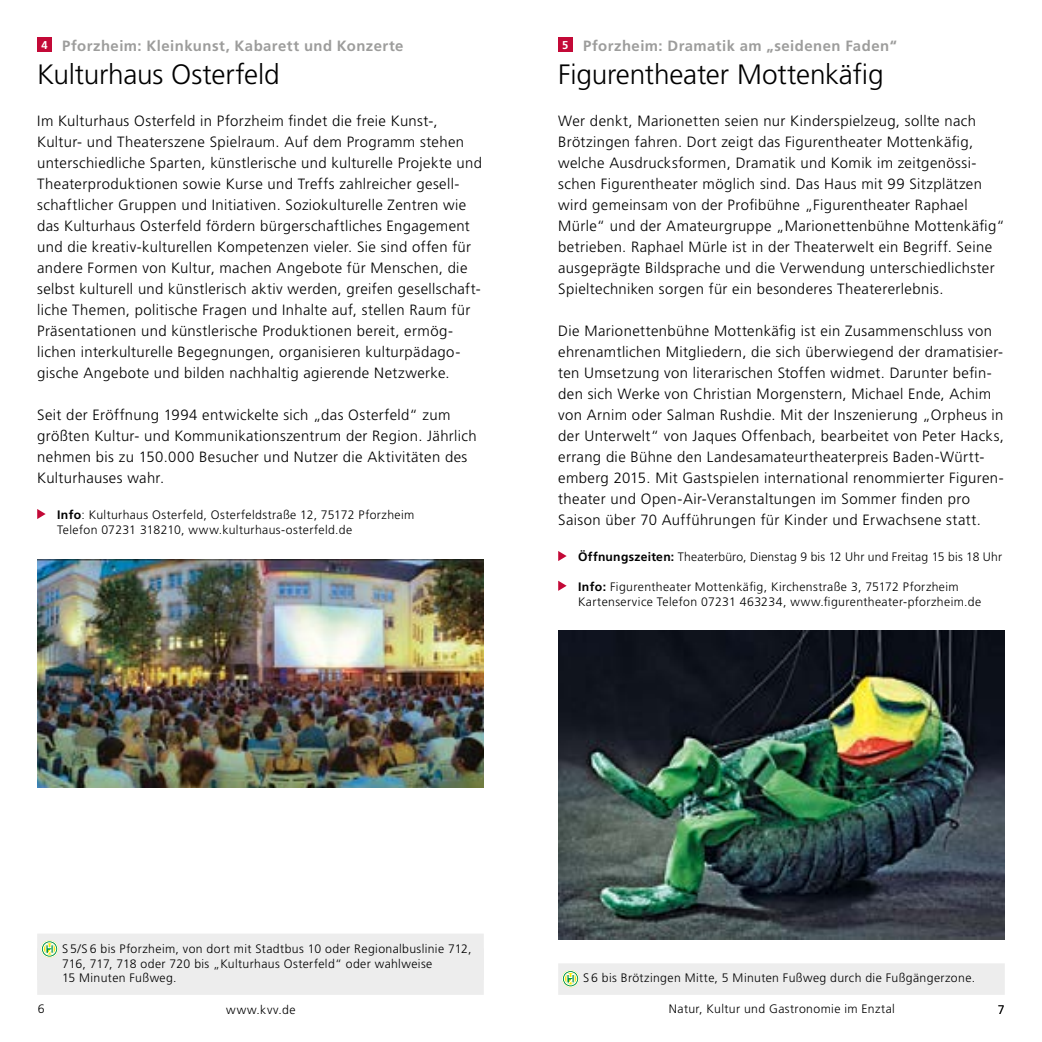
<style>
.page{position:relative;width:1042px;height:1042px;background:#fff}
.page>*{position:absolute;margin:0;border:0;box-sizing:border-box;transform-origin:0 0}
.t1{font:300 28px "Frutiger LT Std";letter-spacing:-.01em;color:#000}
.t2{font:300 14.88px/21px "Frutiger LT Std";letter-spacing:.025em;color:#000}
.t3{font:700 14.88px "Frutiger LT Std";letter-spacing:.03em;color:#9d9d9c}
.t4{font:300 12.25px/14.9px "Frutiger LT Std";letter-spacing:.03em;color:#000}
.t5{font:700 11.38px "Frutiger LT Std";color:#fff}
.s1{font-weight:700}
</style>
<div class="page">
<svg style="left:37px;top:509px;width:9px;height:10px"></svg>
<div style="left:37px;top:933px;width:447px;height:32px;background:#ededed"></div>
<div style="left:37px;top:963px;width:447px;height:32px;background:#ededed"></div>
<svg style="left:41px;top:940px;width:17px;height:17px"></svg>
<div style="left:37px;top:37px;width:15px;height:15px;background:#c30937"></div>
<img style="left:37px;top:559px;width:447px;height:228px">
<svg style="left:558px;top:551px;width:9px;height:10px"></svg>
<svg style="left:558px;top:581px;width:9px;height:10px"></svg>
<div style="left:558px;top:963px;width:447px;height:32px;background:#ededed"></div>
<svg style="left:562px;top:970px;width:17px;height:17px"></svg>
<div style="left:558px;top:37px;width:15px;height:15px;background:#c30937"></div>
<img style="left:558px;top:630px;width:447px;height:309px">
<p class="t3" style="left:62px;top:37px;width:343px">Pforzheim: Kleinkunst, Kabarett und Konzerte</p>
<h1 class="t1" style="left:37px;top:59px;width:244px">Kulturhaus Osterfeld</h1>
<p class="t2" style="left:37px;top:111px;width:446px">Im Kulturhaus Osterfeld in Pforzheim findet die freie Kunst-, Kultur- und Theaterszene Spielraum. Auf dem Programm stehen unterschiedliche Sparten, künstlerische und kulturelle Projekte und Theaterproduktionen sowie Kurse und Treffs zahlreicher gesell&shy;schaftlicher Gruppen und Initiativen. Soziokulturelle Zentren wie das Kulturhaus Osterfeld fördern bürgerschaftliches Engagement und die kreativ-kulturellen Kompetenzen vieler. Sie sind offen für andere Formen von Kultur, machen Angebote für Menschen, die selbst kulturell und künstlerisch aktiv werden, greifen gesellschaft&shy;liche Themen, politische Fragen und Inhalte auf, stellen Raum für Präsentationen und künstlerische Produktionen bereit, ermög&shy;lichen interkulturelle Begegnungen, organisieren kulturpädago&shy;gische Angebote und bilden nachhaltig agierende Netzwerke.</p>
<p class="t2" style="left:37px;top:405px;width:441px">Seit der Eröffnung 1994 entwickelte sich „das Osterfeld“ zum größten Kultur- und Kommunikationszentrum der Region. Jährlich nehmen bis zu 150.000 Besucher und Nutzer die Aktivitäten des Kulturhauses wahr.</p>
<p class="t4" style="left:57px;top:507px;width:359px"><span class="s1">Info</span>: Kulturhaus Osterfeld, Osterfeldstraße 12, 75172 Pforzheim<br>Telefon 07231 318210, www.kulturhaus-osterfeld.de</p>
<p class="t5" style="left:42px;top:38px;width:8px">4</p>
<p class="t3" style="left:583px;top:37px;width:315px">Pforzheim: Dramatik am „seidenen Faden“</p>
<h1 class="t1" style="left:558px;top:59px;width:327px">Figurentheater Mottenkäfig</h1>
<p class="t2" style="left:558px;top:111px;width:448px">Wer denkt, Marionetten seien nur Kinderspielzeug, sollte nach Brötzingen fahren. Dort zeigt das Figurentheater Mottenkäfig, welche Ausdrucksformen, Dramatik und Komik im zeitgenössi&shy;schen Figurentheater möglich sind. Das Haus mit 99 Sitzplätzen wird gemeinsam von der Profibühne „Figurentheater Raphael Mürle“ und der Amateurgruppe „Marionettenbühne Mottenkäfig“ betrieben. Raphael Mürle ist in der Theaterwelt ein Begriff. Seine ausgeprägte Bildsprache und die Verwendung unterschiedlichster Spieltechniken sorgen für ein besonderes Theatererlebnis.</p>
<p class="t2" style="left:558px;top:321px;width:447px">Die Marionettenbühne Mottenkäfig ist ein Zusammenschluss von ehrenamtlichen Mitgliedern, die sich überwiegend der dramatisier&shy;ten Umsetzung von literarischen Stoffen widmet. Darunter befin&shy;den sich Werke von Christian Morgenstern, Michael Ende, Achim von Arnim oder Salman Rushdie. Mit der Inszenierung „Orpheus in der Unterwelt“ von Jaques Offenbach, bearbeitet von Peter Hacks, errang die Bühne den Landesamateurtheaterpreis Baden-Württ&shy;emberg 2015. Mit Gastspielen international renommierter Figuren&shy;theater und Open-Air-Veranstaltungen im Sommer finden pro Saison über 70 Aufführungen für Kinder und Erwachsene statt.</p>
<p class="t4" style="left:578px;top:549px;width:426px"><span class="s1">Öffnungszeiten:</span> Theaterbüro, Dienstag 9 bis 12 Uhr und Freitag 15 bis 18 Uhr</p>
<p class="t4" style="left:578px;top:579px;width:405px"><span class="s1">Info:</span> Figurentheater Mottenkäfig, Kirchenstraße 3, 75172 Pforzheim<br>Kartenservice Telefon 07231 463234, www.figurentheater-pforzheim.de</p>
<p class="t5" style="left:562px;top:38px;width:8px">5</p>
<p class="t4" style="left:62px;top:941px;width:411px">S 5/S 6 bis Pforzheim, von dort mit Stadtbus 10 oder Regionalbuslinie 712,<br>716, 717, 718 oder 720 bis „Kulturhaus Osterfeld“ oder wahlweise<br>15 Minuten Fußweg.</p>
<p class="t4" style="left:38px;top:1002px;width:8px">6</p>
<p class="t4" style="left:226px;top:1002px;width:71px">www.kvv.de</p>
<p class="t4" style="left:583px;top:971px;width:394px">S 6 bis Brötzingen Mitte, 5 Minuten Fußweg durch die Fußgängerzone.</p>
<p class="t4" style="left:669px;top:1002px;width:228px">Natur, Kultur und Gastronomie im Enztal</p>
<p class="t4" style="left:998px;top:1002px;width:8px">7</p>
</div>
